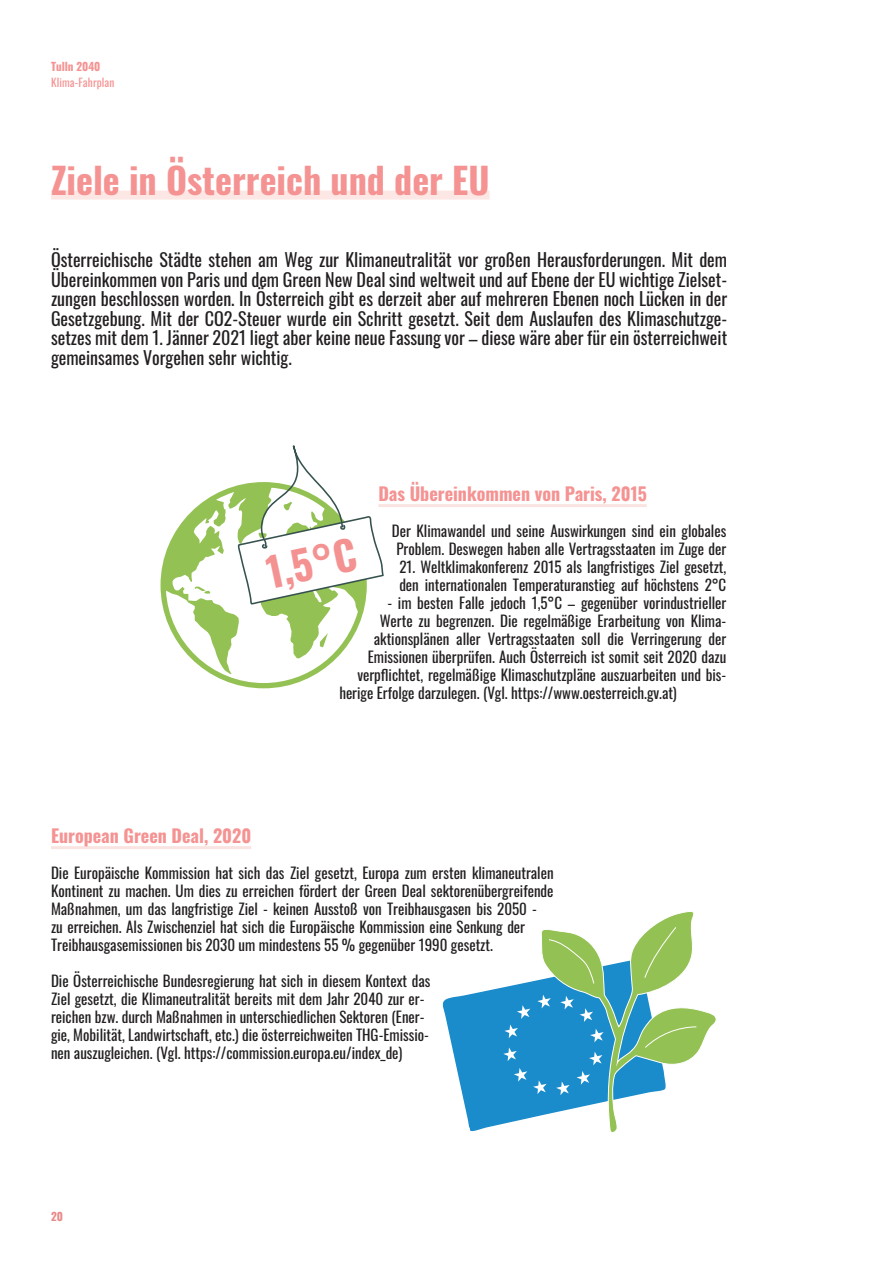
<style>
.page{position:relative;width:893px;height:1263px;background:#fff}
.page>*{position:absolute;margin:0;border:0;box-sizing:border-box;transform-origin:0 0}
.t1{font:700 40.5px "Oswald";color:#f49292}
.t2{font:700 36px "Oswald";color:#f59393}
.t3{font:18px/19.5px "Oswald";color:#231f20;text-align:justify}
.t4{font:700 18px "Oswald";color:#f59393}
.t5{font:15px/18px "Oswald";color:#231f20}
.t6{font:11.25px "Oswald";letter-spacing:.01em;color:#f59393}
.t7{font:700 11.25px "Oswald";color:#f59393}
.t8{font:700 11.25px "Oswald";color:#e98989}
</style>
<div class="page">
<div style="left:51px;top:191px;width:439px;height:9px;background:#fde7e4"></div>
<hr style="left:378px;top:504px;width:269px;height:3px;background:#fae4e1">
<hr style="left:51px;top:846px;width:200px;height:3px;background:#fae4e1">
<svg style="left:161px;top:445px;width:223px;height:243px"></svg>
<svg style="left:442px;top:912px;width:274px;height:220px"></svg>
<p class="t7" style="left:51px;top:60px;width:51px">Tulln 2040</p>
<p class="t6" style="left:51px;top:73px;width:65px">Klima-Fahrplan</p>
<h2 class="t2" style="left:51px;top:162px;width:440px">Ziele in Österreich und der EU</h2>
<p class="t3" style="left:51px;top:248px;width:678px">Österreichische Städte stehen am Weg zur Klimaneutralität vor großen Herausforderungen. Mit dem Übereinkommen von Paris und dem Green New Deal sind weltweit und auf Ebene der EU wichtige Zielset&shy;zungen beschlossen worden. In Österreich gibt es derzeit aber auf mehreren Ebenen noch Lücken in der Gesetzgebung. Mit der CO2-Steuer wurde ein Schritt gesetzt. Seit dem Auslaufen des Klimaschutzge&shy;setzes mit dem 1. Jänner 2021 liegt aber keine neue Fassung vor – diese wäre aber für ein österreichweit gemeinsames Vorgehen sehr wichtig.</p>
<p class="t4" style="left:378px;top:484px;width:270px">Das Übereinkommen von Paris, 2015</p>
<p class="t5" style="left:392px;top:520px;width:336px;text-align:center">Der Klimawandel und seine Auswirkungen sind ein globales<br>Problem. Deswegen haben alle Vertragsstaaten im Zuge der</p>
<p class="t5" style="left:399px;top:556px;width:328px">21. Weltklimakonferenz 2015 als langfristiges Ziel gesetzt, den internationalen Temperaturanstieg auf höchstens 2°C</p>
<p class="t5" style="left:387px;top:592px;width:341px">- im besten Falle jedoch 1,5°C – gegenüber vorindustrieller</p>
<p class="t5" style="left:380px;top:610px;width:348px">Werte zu begrenzen. Die regelmäßige Erarbeitung von Klima-</p>
<p class="t5" style="left:374px;top:628px;width:354px">aktionsplänen aller Vertragsstaaten soll die Verringerung der</p>
<p class="t5" style="left:368px;top:646px;width:360px">Emissionen überprüfen. Auch Österreich ist somit seit 2020 dazu</p>
<p class="t5" style="left:357px;top:664px;width:371px">verpflichtet, regelmäßige Klimaschutzpläne auszuarbeiten und bis-</p>
<p class="t5" style="left:339px;top:682px;width:339px">herige Erfolge darzulegen. (Vgl. https://www.oesterreich.gv.at)</p>
<h1 class="t1" style="left:263px;top:552px;width:92px;rotate:-12deg">1,5°C</h1>
<p class="t4" style="left:51px;top:826px;width:202px">European Green Deal, 2020</p>
<p class="t5" style="left:51px;top:862px;width:504px">Die Europäische Kommission hat sich das Ziel gesetzt, Europa zum ersten klimaneutralen Kontinent zu machen. Um dies zu erreichen fördert der Green Deal sektorenübergreifende Maßnahmen, um das langfristige Ziel - keinen Ausstoß von Treibhausgasen bis 2050 -<br>zu erreichen. Als Zwischenziel hat sich die Europäische Kommission eine Senkung der Treibhausgasemissionen bis 2030 um mindestens 55 % gegenüber 1990 gesetzt.</p>
<p class="t5" style="left:51px;top:970px;width:381px">Die Österreichische Bundesregierung hat sich in diesem Kontext das Ziel gesetzt, die Klimaneutralität bereits mit dem Jahr 2040 zur er&shy;reichen bzw. durch Maßnahmen in unterschiedlichen Sektoren (Ener&shy;gie, Mobilität, Landwirtschaft, etc.) die österreichweiten THG-Emissio&shy;nen auszugleichen. (Vgl. https://commission.europa.eu/index_de)</p>
<p class="t8" style="left:51px;top:1211px;width:13px">20</p>
</div>
